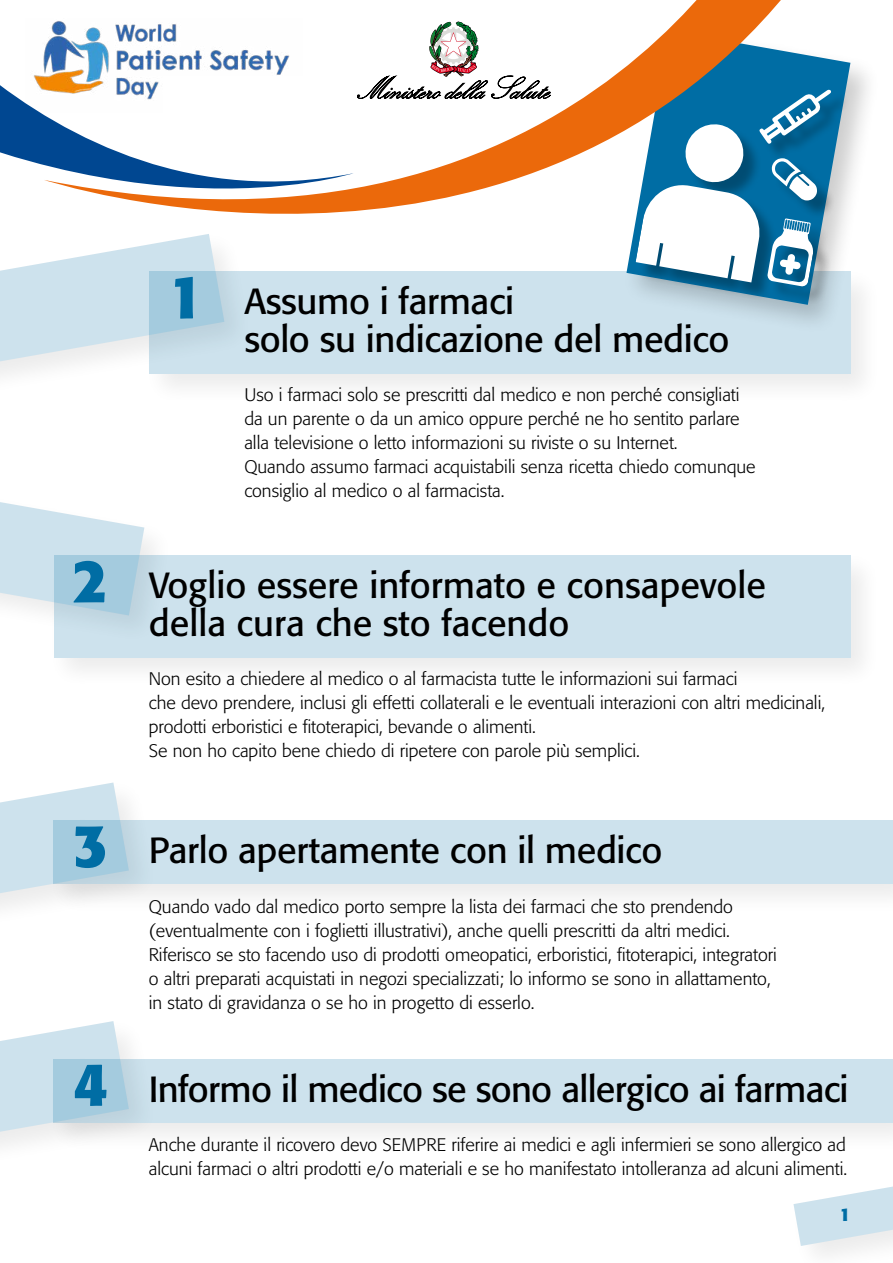
<style>
.page{position:relative;width:893px;height:1263px;background:#fff}
.page>*{position:absolute;margin:0;border:0;box-sizing:border-box;transform-origin:0 0}
.Numero{font:700 60px "Formata";color:#006da4}
.Regole{font:36px/37.5px "Formata";letter-spacing:-.01em;color:#000}
.t1{font:300 18px/24px "Formata";color:#000}
.Numero-2{font:700 18px "Formata";color:#006da4}
</style>
<div class="page">
<svg style="left:0;top:263px;width:143px;height:112px"></svg>
<div style="left:143px;top:265px;width:739px;height:141px;background:#f8f8f8"></div>
<div style="left:149px;top:272px;width:701px;height:102px;background:#cde2ed"></div>
<div style="left:622px;top:26px;width:259px;height:309px;background:#000;opacity:.2"></div>
<svg style="left:788px;top:31px;width:62px;height:274px;fill:#006da4"></svg>
<div style="left:638px;top:93px;width:211px;height:212px;background:#000;opacity:.3"></div>
<svg style="left:788px;top:90px;width:43px;height:202px"></svg>
<svg style="left:44px;top:0;width:744px;height:332px"></svg>
<svg style="left:0;top:0;width:354px;height:254px"></svg>
<svg style="left:0;top:1021px;width:129px;height:125px"></svg>
<div style="left:47px;top:1053px;width:846px;height:102px;background:#f9f9f9"></div>
<svg style="left:54px;top:1059px;width:839px;height:64px;background:#c9dfeb"></svg>
<svg style="left:0;top:782px;width:129px;height:125px"></svg>
<div style="left:47px;top:814px;width:846px;height:102px;background:#f9f9f9"></div>
<svg style="left:54px;top:820px;width:839px;height:64px;background:#c9dfeb"></svg>
<svg style="left:0;top:502px;width:144px;height:108px"></svg>
<div style="left:47px;top:549px;width:835px;height:141px;background:#000;opacity:.4"></div>
<svg style="left:54px;top:556px;width:796px;height:102px;background:#cae0eb"></svg>
<div style="left:163px;top:77px;width:149px;height:46px;background:#fff"></div>
<div style="left:788px;top:1145px;width:105px;height:118px;background:#fff"></div>
<svg style="left:793px;top:1186px;width:100px;height:60px"></svg>
<p class="Numero" style="left:168px;top:260px;width:36px">1</p>
<p class="Regole" style="left:244px;top:283px;width:487px">Assumo i farmaci<br>solo su indicazione del medico</p>
<p class="t1" style="left:244px;top:383px;width:497px">Uso i farmaci solo se prescritti dal medico e non perché consigliati</p>
<p class="t1" style="left:244px;top:407px;width:497px">da un parente o da un amico oppure perché ne ho sentito parlare</p>
<p class="t1" style="left:244px;top:431px;width:435px">alla televisione o letto informazioni su riviste o su Internet.</p>
<p class="t1" style="left:244px;top:455px;width:513px">Quando assumo farmaci acquistabili senza ricetta chiedo comunque</p>
<p class="t1" style="left:244px;top:479px;width:262px">consiglio al medico o al farmacista.</p>
<p class="Numero" style="left:73px;top:543px;width:36px">2</p>
<p class="Regole" style="left:149px;top:567px;width:619px">Voglio essere informato e consapevole della cura che sto facendo</p>
<p class="t1" style="left:149px;top:667px;width:590px">Non esito a chiedere al medico o al farmacista tutte le informazioni sui farmaci</p>
<p class="t1" style="left:149px;top:691px;width:678px">che devo prendere, inclusi gli effetti collaterali e le eventuali interazioni con altri medicinali, prodotti erboristici e fitoterapici, bevande o alimenti.</p>
<p class="t1" style="left:149px;top:739px;width:493px">Se non ho capito bene chiedo di ripetere con parole più semplici.</p>
<p class="Numero" style="left:73px;top:808px;width:36px">3</p>
<p class="Regole" style="left:149px;top:831px;width:515px">Parlo apertamente con il medico</p>
<p class="t1" style="left:149px;top:894px;width:586px">Quando vado dal medico porto sempre la lista dei farmaci che sto prendendo</p>
<p class="t1" style="left:149px;top:918px;width:583px">(eventualmente con i foglietti illustrativi), anche quelli prescritti da altri medici.</p>
<p class="t1" style="left:149px;top:942px;width:629px">Riferisco se sto facendo uso di prodotti omeopatici, erboristici, fitoterapici, integratori</p>
<p class="t1" style="left:149px;top:966px;width:623px">o altri preparati acquistati in negozi specializzati; lo informo se sono in allattamento,</p>
<p class="t1" style="left:149px;top:990px;width:387px">in stato di gravidanza o se ho in progetto di esserlo.</p>
<p class="Numero" style="left:73px;top:1047px;width:36px">4</p>
<p class="Regole" style="left:149px;top:1070px;width:701px">Informo il medico se sono allergico ai farmaci</p>
<p class="t1" style="left:149px;top:1133px;width:700px">Anche durante il ricovero devo SEMPRE riferire ai medici e agli infermieri se sono allergico ad alcuni farmaci o altri prodotti e/o materiali e se ho manifestato intolleranza ad alcuni alimenti.</p>
<p class="Numero-2" style="left:840px;top:1203px;width:12px">1</p>
</div>
